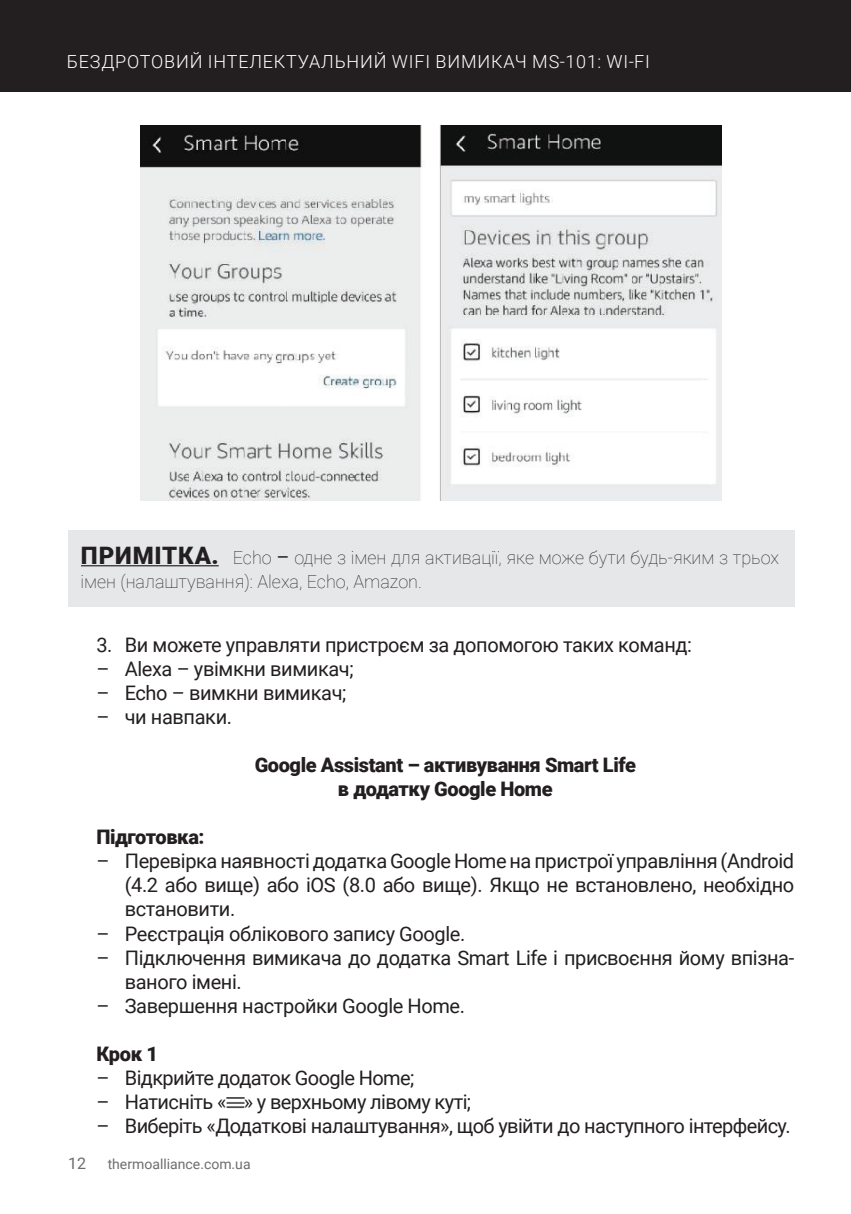
<style>
.page{position:relative;width:851px;height:1214px;background:#fff}
.page>*{position:absolute;margin:0;border:0;box-sizing:border-box;transform-origin:0 0}
.t1{font:20px/24px "Roboto";letter-spacing:-.02em;color:#231f20;text-align:justify}
.t2{font:900 20px/24px "Roboto";letter-spacing:-.02em;color:#231f20;text-align:center}
.t3{font:100 18px/24px "Roboto";color:#231f20}
.t4{font:300 18px "Roboto";letter-spacing:.045em;color:#fff}
.t5{font:16px "Roboto";color:#6c6d70}
.t6{font:14px "Roboto";color:#6c6d70}
.s1{font-weight:900;font-size:24px}
.s2{font-weight:400;font-size:20px}
</style>
<div class="page">
<div style="left:0;top:0;width:850px;height:91px;background:#231f20"></div>
<img style="left:141px;top:126px;width:580px;height:374px">
<img style="left:226px;top:1097px;width:18px;height:11px">
<div style="left:68px;top:530px;width:726px;height:77px;background:#e6e7e9"></div>
<hr style="left:81px;top:565px;width:138px;height:1px;background:#231f20">
<p class="t4" style="left:67px;top:49px;width:584px">БЕЗДРОТОВИЙ ІНТЕЛЕКТУАЛЬНИЙ WIFI ВИМИКАЧ MS-101: WI-FI</p>
<p class="t3" style="left:80px;top:545px;width:700px"><span class="s1">ПРИМІТКА.</span> Echo <span class="s2">–</span> одне з імен для активації, яке може бути будь-яким з трьох імен (налаштування): Alexa, Echo, Amazon.</p>
<p class="t1" style="left:96px;top:632px;width:597px">3. Ви можете управляти пристроєм за допомогою таких команд:</p>
<p class="t1" style="left:96px;top:656px;width:258px">– Alexa – увімкни вимикач;</p>
<p class="t1" style="left:96px;top:680px;width:251px">– Echo – вимкни вимикач;</p>
<p class="t1" style="left:96px;top:704px;width:137px">– чи навпаки.</p>
<p class="t2" style="left:254px;top:752px;width:383px">Google Assistant – активування Smart Life в додатку Google Home</p>
<p class="t2" style="left:96px;top:824px;width:110px">Підготовка:</p>
<p class="t1" style="left:125px;top:848px;width:670px;text-indent:-28px">– Перевірка наявності додатка Google Home на пристрої управління (Android (4.2 або вище) або iOS (8.0 або вище). Якщо не встановлено, необхідно встановити.</p>
<p class="t1" style="left:96px;top:920px;width:370px">– Реєстрація облікового запису Google.</p>
<p class="t1" style="left:125px;top:944px;width:670px;text-indent:-28px">– Підключення вимикача до додатка Smart Life і присвоєння йому впізна&shy;ваного імені.</p>
<p class="t1" style="left:96px;top:992px;width:370px">– Завершення настройки Google Home.</p>
<p class="t2" style="left:96px;top:1040px;width:63px">Крок 1</p>
<p class="t1" style="left:96px;top:1064px;width:319px">– Відкрийте додаток Google Home;</p>
<p class="t1" style="left:96px;top:1088px;width:376px">– Натисніть « » у верхньому лівому куті;</p>
<p class="t1" style="left:96px;top:1112px;width:695px">– Виберіть «Додаткові налаштування», щоб увійти до наступного інтерфейсу.</p>
<p class="t5" style="left:68px;top:1152px;width:19px">12</p>
<p class="t6" style="left:108px;top:1154px;width:144px">thermoalliance.com.ua</p>
</div>
